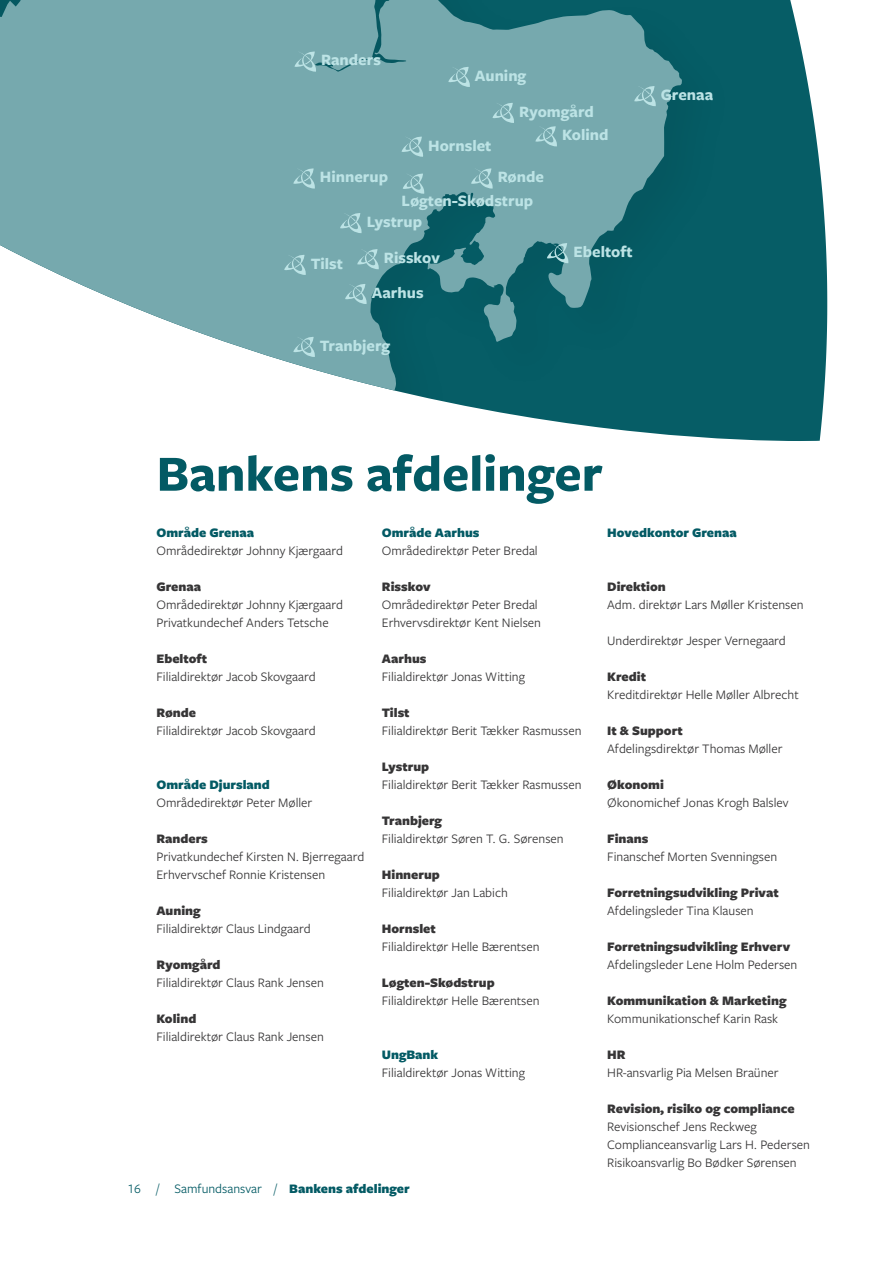
<style>
.page{position:relative;width:893px;height:1263px;background:#fff}
.page>*{position:absolute;margin:0;border:0;box-sizing:border-box;transform-origin:0 0}
.t1{font:700 52.5px "Freight Sans Pro";color:#035a64}
.t2{font:700 16.5px "Freight Sans Pro";color:#bce3e5}
.t3{font:13.5px/18px "Freight Sans Pro";color:#363536}
.t4{font:900 13.5px "Freight Sans Pro";color:#363536}
.t5{font:900 13.5px "Freight Sans Pro";color:#035a64}
.t6{font:13.5px "Freight Sans Pro";color:#035a64}
.s1{font-weight:900}
</style>
<div class="page">
<div style="left:0;top:0;width:827px;height:441px;background:#065d66"></div>
<svg style="left:0;top:0;width:682px;height:441px;fill:#76a9ae"></svg>
<svg style="left:448px;top:66px;width:22px;height:21px"></svg>
<svg style="left:634px;top:86px;width:22px;height:20px"></svg>
<svg style="left:535px;top:126px;width:22px;height:20px"></svg>
<svg style="left:492px;top:102px;width:22px;height:21px"></svg>
<svg style="left:471px;top:168px;width:22px;height:21px"></svg>
<svg style="left:402px;top:136px;width:21px;height:21px"></svg>
<svg style="left:294px;top:51px;width:22px;height:21px"></svg>
<svg style="left:293px;top:168px;width:22px;height:21px"></svg>
<svg style="left:284px;top:254px;width:22px;height:21px"></svg>
<svg style="left:357px;top:249px;width:22px;height:20px"></svg>
<svg style="left:340px;top:213px;width:22px;height:20px"></svg>
<svg style="left:293px;top:336px;width:22px;height:21px"></svg>
<svg style="left:345px;top:283px;width:22px;height:21px"></svg>
<svg style="left:547px;top:243px;width:22px;height:20px"></svg>
<svg style="left:403px;top:173px;width:21px;height:21px"></svg>
<p class="t2" style="left:321px;top:49px;width:61px">Randers</p>
<p class="t2" style="left:320px;top:166px;width:70px">Hinnerup</p>
<p class="t2" style="left:475px;top:64px;width:53px">Auning</p>
<p class="t2" style="left:428px;top:134px;width:65px">Hornslet</p>
<p class="t2" style="left:519px;top:100px;width:76px">Ryomgård</p>
<p class="t2" style="left:562px;top:123px;width:48px">Kolind</p>
<p class="t2" style="left:498px;top:166px;width:48px">Rønde</p>
<p class="t2" style="left:402px;top:189px;width:133px">Løgten-Skødstrup</p>
<p class="t2" style="left:367px;top:210px;width:57px">Lystrup</p>
<p class="t2" style="left:311px;top:252px;width:34px">Tilst</p>
<p class="t2" style="left:384px;top:246px;width:57px">Risskov</p>
<p class="t2" style="left:372px;top:281px;width:53px">Aarhus</p>
<p class="t2" style="left:320px;top:334px;width:72px">Tranbjerg</p>
<p class="t2" style="left:573px;top:240px;width:61px">Ebeltoft</p>
<p class="t2" style="left:661px;top:83px;width:54px">Grenaa</p>
<h1 class="t1" style="left:156px;top:437px;width:448px">Bankens afdelinger</h1>
<p class="t5" style="left:156px;top:523px;width:99px">Område Grenaa</p>
<p class="t3" style="left:156px;top:541px;width:188px">Områdedirektør Johnny Kjærgaard</p>
<p class="t4" style="left:156px;top:577px;width:46px">Grenaa</p>
<p class="t3" style="left:156px;top:595px;width:188px">Områdedirektør Johnny Kjærgaard<br>Privatkundechef Anders Tetsche</p>
<p class="t4" style="left:156px;top:649px;width:52px">Ebeltoft</p>
<p class="t3" style="left:156px;top:667px;width:161px">Filialdirektør Jacob Skovgaard</p>
<p class="t4" style="left:156px;top:703px;width:41px">Rønde</p>
<p class="t3" style="left:156px;top:721px;width:161px">Filialdirektør Jacob Skovgaard</p>
<p class="t5" style="left:156px;top:775px;width:115px">Område Djursland</p>
<p class="t3" style="left:156px;top:793px;width:157px">Områdedirektør Peter Møller</p>
<p class="t4" style="left:156px;top:829px;width:53px">Randers</p>
<p class="t3" style="left:156px;top:847px;width:209px">Privatkundechef Kirsten N. Bjerregaard<br>Erhvervschef Ronnie Kristensen</p>
<p class="t4" style="left:156px;top:901px;width:46px">Auning</p>
<p class="t3" style="left:156px;top:919px;width:156px">Filialdirektør Claus Lindgaard</p>
<p class="t4" style="left:156px;top:955px;width:66px">Ryomgård</p>
<p class="t3" style="left:156px;top:973px;width:169px">Filialdirektør Claus Rank Jensen</p>
<p class="t4" style="left:156px;top:1009px;width:41px">Kolind</p>
<p class="t3" style="left:156px;top:1027px;width:169px">Filialdirektør Claus Rank Jensen</p>
<p class="t5" style="left:382px;top:523px;width:99px">Område Aarhus</p>
<p class="t3" style="left:382px;top:541px;width:157px">Områdedirektør Peter Bredal</p>
<p class="t4" style="left:382px;top:577px;width:50px">Risskov</p>
<p class="t3" style="left:382px;top:595px;width:161px">Områdedirektør Peter Bredal<br>Erhvervsdirektør Kent Nielsen</p>
<p class="t4" style="left:382px;top:649px;width:46px">Aarhus</p>
<p class="t3" style="left:382px;top:667px;width:145px">Filialdirektør Jonas Witting</p>
<p class="t4" style="left:382px;top:703px;width:29px">Tilst</p>
<p class="t3" style="left:382px;top:721px;width:201px">Filialdirektør Berit Tækker Rasmussen</p>
<p class="t4" style="left:382px;top:757px;width:49px">Lystrup</p>
<p class="t3" style="left:382px;top:775px;width:201px">Filialdirektør Berit Tækker Rasmussen</p>
<p class="t4" style="left:382px;top:811px;width:62px">Tranbjerg</p>
<p class="t3" style="left:382px;top:829px;width:183px">Filialdirektør Søren T. G. Sørensen</p>
<p class="t4" style="left:382px;top:865px;width:60px">Hinnerup</p>
<p class="t3" style="left:382px;top:883px;width:128px">Filialdirektør Jan Labich</p>
<p class="t4" style="left:382px;top:919px;width:56px">Hornslet</p>
<p class="t3" style="left:382px;top:937px;width:159px">Filialdirektør Helle Bærentsen</p>
<p class="t4" style="left:382px;top:973px;width:114px">Løgten-Skødstrup</p>
<p class="t3" style="left:382px;top:991px;width:159px">Filialdirektør Helle Bærentsen</p>
<p class="t5" style="left:382px;top:1045px;width:58px">UngBank</p>
<p class="t3" style="left:382px;top:1063px;width:145px">Filialdirektør Jonas Witting</p>
<p class="t6" style="left:128px;top:1179px;width:284px">16 / Samfundsansvar / <span class="s1">Bankens afdelinger</span></p>
<p class="t5" style="left:607px;top:523px;width:131px">Hovedkontor Grenaa</p>
<p class="t4" style="left:607px;top:577px;width:60px">Direktion</p>
<p class="t3" style="left:607px;top:595px;width:198px">Adm. direktør Lars Møller Kristensen</p>
<p class="t3" style="left:607px;top:631px;width:180px">Underdirektør Jesper Vernegaard</p>
<p class="t4" style="left:607px;top:667px;width:40px">Kredit</p>
<p class="t3" style="left:607px;top:685px;width:193px">Kreditdirektør Helle Møller Albrecht</p>
<p class="t4" style="left:607px;top:721px;width:77px">It &amp; Support</p>
<p class="t3" style="left:607px;top:739px;width:177px">Afdelingsdirektør Thomas Møller</p>
<p class="t4" style="left:607px;top:775px;width:58px">Økonomi</p>
<p class="t3" style="left:607px;top:793px;width:183px">Økonomichef Jonas Krogh Balslev</p>
<p class="t4" style="left:607px;top:829px;width:43px">Finans</p>
<p class="t3" style="left:607px;top:847px;width:172px">Finanschef Morten Svenningsen</p>
<p class="t4" style="left:607px;top:883px;width:173px">Forretningsudvikling Privat</p>
<p class="t3" style="left:607px;top:901px;width:148px">Afdelingsleder Tina Klausen</p>
<p class="t4" style="left:607px;top:937px;width:184px">Forretningsudvikling Erhverv</p>
<p class="t3" style="left:607px;top:955px;width:192px">Afdelingsleder Lene Holm Pedersen</p>
<p class="t4" style="left:607px;top:991px;width:181px">Kommunikation &amp; Marketing</p>
<p class="t3" style="left:607px;top:1009px;width:172px">Kommunikationschef Karin Rask</p>
<p class="t4" style="left:607px;top:1045px;width:20px">HR</p>
<p class="t3" style="left:607px;top:1063px;width:173px">HR-ansvarlig Pia Melsen Braüner</p>
<p class="t4" style="left:607px;top:1099px;width:189px">Revision, risiko og compliance</p>
<p class="t3" style="left:607px;top:1117px;width:204px">Revisionschef Jens Reckweg<br>Complianceansvarlig Lars H. Pedersen<br>Risikoansvarlig Bo Bødker Sørensen</p>
</div>
